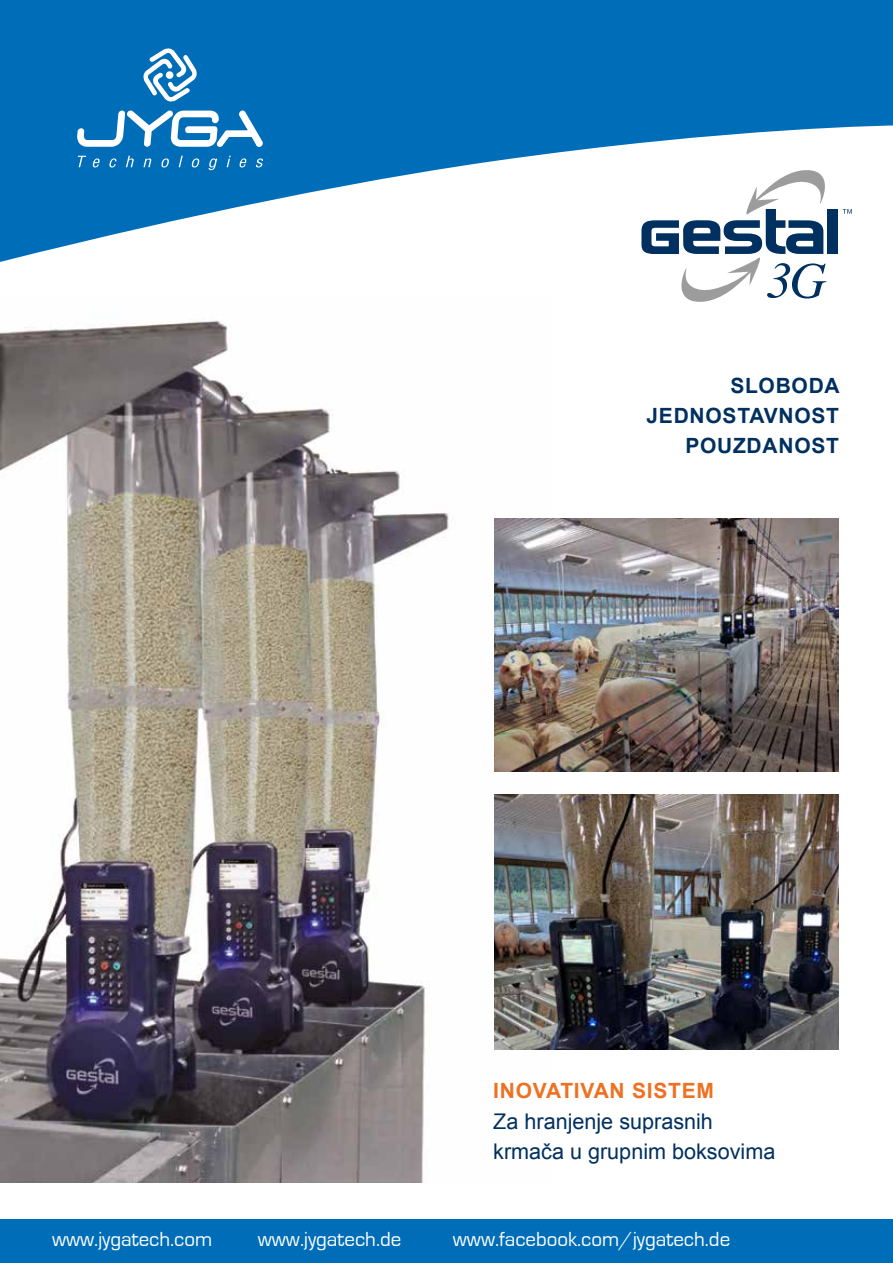
<style>
.page{position:relative;width:893px;height:1263px;background:#fff}
.page>*{position:absolute;margin:0;border:0;box-sizing:border-box;transform-origin:0 0}
.t1{font:21.6px/30.6px "Arial";color:#003060}
.t2{font:21px "Eurostile";color:#fff}
.t3{font:700 21px/30px "Arial";letter-spacing:.035em;color:#003060;text-align:right}
.t4{font:700 21px "Arial";letter-spacing:.035em;color:#ee7122}
</style>
<div class="page">
<div style="left:0;top:1219px;width:893px;height:44px;background:#006db8"></div>
<svg style="left:681px;top:262px;width:145px;height:40px"></svg>
<svg style="left:0;top:0;width:893px;height:262px;fill:#006db8"></svg>
<svg style="left:77px;top:110px;width:186px;height:37px"></svg>
<svg style="left:143px;top:48px;width:54px;height:54px"></svg>
<div style="left:166px;top:71px;width:7px;height:8px;background:#fff;border-radius:50%"></div>
<svg style="left:78px;top:156px;width:8px;height:11px"></svg>
<svg style="left:92px;top:158px;width:8px;height:9px"></svg>
<svg style="left:109px;top:158px;width:8px;height:9px"></svg>
<svg style="left:126px;top:156px;width:8px;height:11px"></svg>
<svg style="left:143px;top:158px;width:9px;height:9px"></svg>
<svg style="left:161px;top:158px;width:8px;height:9px"></svg>
<svg style="left:179px;top:156px;width:4px;height:11px"></svg>
<svg style="left:191px;top:158px;width:9px;height:9px"></svg>
<svg style="left:208px;top:158px;width:9px;height:12px"></svg>
<svg style="left:227px;top:156px;width:4px;height:11px"></svg>
<svg style="left:239px;top:158px;width:8px;height:9px"></svg>
<svg style="left:256px;top:158px;width:7px;height:9px"></svg>
<img style="left:0;top:320px;width:551px;height:862px">
<img style="left:494px;top:795px;width:345px;height:255px">
<img style="left:494px;top:519px;width:345px;height:253px">
<p class="t3" style="left:647px;top:372px;width:195px">SLOBODA<br>JEDNOSTAVNOST<br>POUZDANOST</p>
<p class="t4" style="left:493px;top:1077px;width:222px">INOVATIVAN SISTEM</p>
<p class="t1" style="left:493px;top:1106px;width:284px">Za hranjenje suprasnih krmača u grupnim boksovima</p>
<p class="t2" style="left:52px;top:1228px;width:162px">www.jygatech.com</p>
<p class="t2" style="left:258px;top:1228px;width:145px">www.jygatech.de</p>
<p class="t2" style="left:453px;top:1228px;width:279px">www.facebook.com/jygatech.de</p>
</div>
